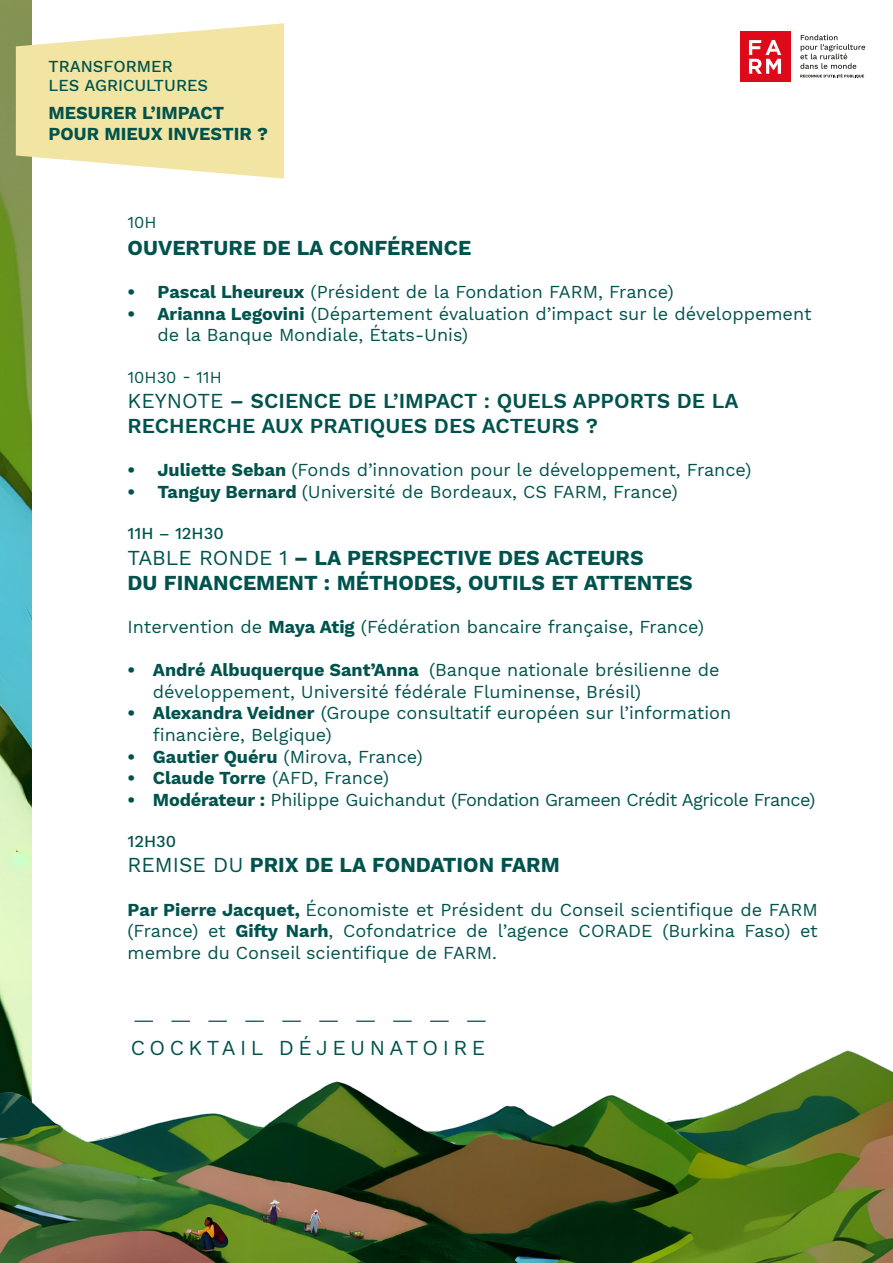
<style>
.page{position:relative;width:893px;height:1263px;background:#fff}
.page>*{position:absolute;margin:0;border:0;box-sizing:border-box;transform-origin:0 0}
.t1{font:700 21px "Work Sans";color:#00534d}
.t2{font:600 21px/25.2px "Work Sans";color:#00534d}
.t3{font:21px "Work Sans";letter-spacing:.21em;color:#00534d}
.t4{font:18px/21.6px "Work Sans";color:#00534d}
.t5{font:18px "Work Sans";letter-spacing:-.03em;color:#00534d}
.t6{font:700 18px "Work Sans";color:#00534d}
.t7{font:500 16.5px "Work Sans";color:#00534d}
.t8{font:16.5px "Work Sans";color:#00534d}
.s1{font-weight:700}
.s2{font-weight:400}
</style>
<div class="page">
<img style="left:0;top:0;width:32px;height:968px">
<svg style="left:16px;top:23px;width:268px;height:156px"></svg>
<img style="left:0;top:968px;width:893px;height:295px">
<div style="left:740px;top:31px;width:51px;height:51px;background:#df0919"></div>
<svg style="left:749px;top:40px;width:32px;height:34px"></svg>
<svg style="left:800px;top:35px;width:65px;height:43px"></svg>
<p class="t7" style="left:49px;top:56px;width:126px">TRANSFORMER</p>
<p class="t7" style="left:49px;top:76px;width:161px">LES AGRICULTURES</p>
<p class="t6" style="left:49px;top:102px;width:177px">MESURER L’IMPACT</p>
<p class="t6" style="left:49px;top:123px;width:221px">POUR MIEUX INVESTIR ?</p>
<p class="t8" style="left:128px;top:213px;width:31px">10H</p>
<p class="t1" style="left:128px;top:236px;width:345px">OUVERTURE DE LA CONFÉRENCE</p>
<p class="t4" style="left:128px;top:282px;width:548px"><span class="s1">• Pascal Lheureux</span> (Président de la Fondation FARM, France)</p>
<p class="t4" style="left:157px;top:304px;width:656px;text-indent:-30px"><span class="s1">• Arianna Legovini</span> (Département évaluation d’impact sur le développement de la Banque Mondiale, États-Unis)</p>
<p class="t8" style="left:128px;top:367px;width:96px">10H30 - 11H</p>
<p class="t2" style="left:128px;top:389px;width:612px"><span class="s2">KEYNOTE</span> – SCIENCE DE L’IMPACT : QUELS APPORTS DE LA<br>RECHERCHE AUX PRATIQUES DES ACTEURS ?</p>
<p class="t4" style="left:128px;top:460px;width:625px"><span class="s1">• Juliette Seban</span> (Fonds d’innovation pour le développement, France)</p>
<p class="t4" style="left:128px;top:482px;width:552px"><span class="s1">• Tanguy Bernard</span> (Université de Bordeaux, CS FARM, France)</p>
<p class="t7" style="left:128px;top:524px;width:98px">11H – 12H30</p>
<p class="t1" style="left:128px;top:545px;width:517px"><span class="s2">TABLE RONDE 1</span> – LA PERSPECTIVE DES ACTEURS</p>
<p class="t1" style="left:128px;top:570px;width:567px">DU FINANCEMENT : MÉTHODES, OUTILS ET ATTENTES</p>
<p class="t4" style="left:128px;top:617px;width:578px">Intervention de <span class="s1">Maya Atig</span> (Fédération bancaire française, France)</p>
<p class="t4" style="left:153px;top:660px;width:568px;text-indent:-25px"><span class="s1">• André Albuquerque Sant’Anna</span> (Banque nationale brésilienne de développement, Université fédérale Fluminense, Brésil)</p>
<p class="t4" style="left:153px;top:703px;width:580px;text-indent:-25px"><span class="s1">• Alexandra Veidner</span> (Groupe consultatif européen sur l’information financière, Belgique)</p>
<p class="t4" style="left:128px;top:746px;width:297px"><span class="s1">• Gautier Quéru</span> (Mirova, France)</p>
<p class="t6" style="left:128px;top:768px;width:263px">• Claude Torre <span class="s2">(AFD, France)</span></p>
<p class="t5" style="left:128px;top:789px;width:689px"><span class="s1">• Modérateur :</span> Philippe Guichandut (Fondation Grameen Crédit Agricole France)</p>
<p class="t7" style="left:128px;top:832px;width:50px">12H30</p>
<p class="t1" style="left:128px;top:853px;width:434px"><span class="s2">REMISE DU</span> PRIX DE LA FONDATION FARM</p>
<p class="t4" style="left:128px;top:899px;width:692px;text-align:justify"><span class="s1">Par Pierre Jacquet,</span> Économiste et Président du Conseil scientifique de FARM (France) et <span class="s1">Gifty Narh</span>, Cofondatrice de l’agence CORADE (Burkina Faso) et membre du Conseil scientifique de FARM.</p>
<p class="t3" style="left:131px;top:1035px;width:356px">COCKTAIL DÉJEUNATOIRE</p>
</div>
